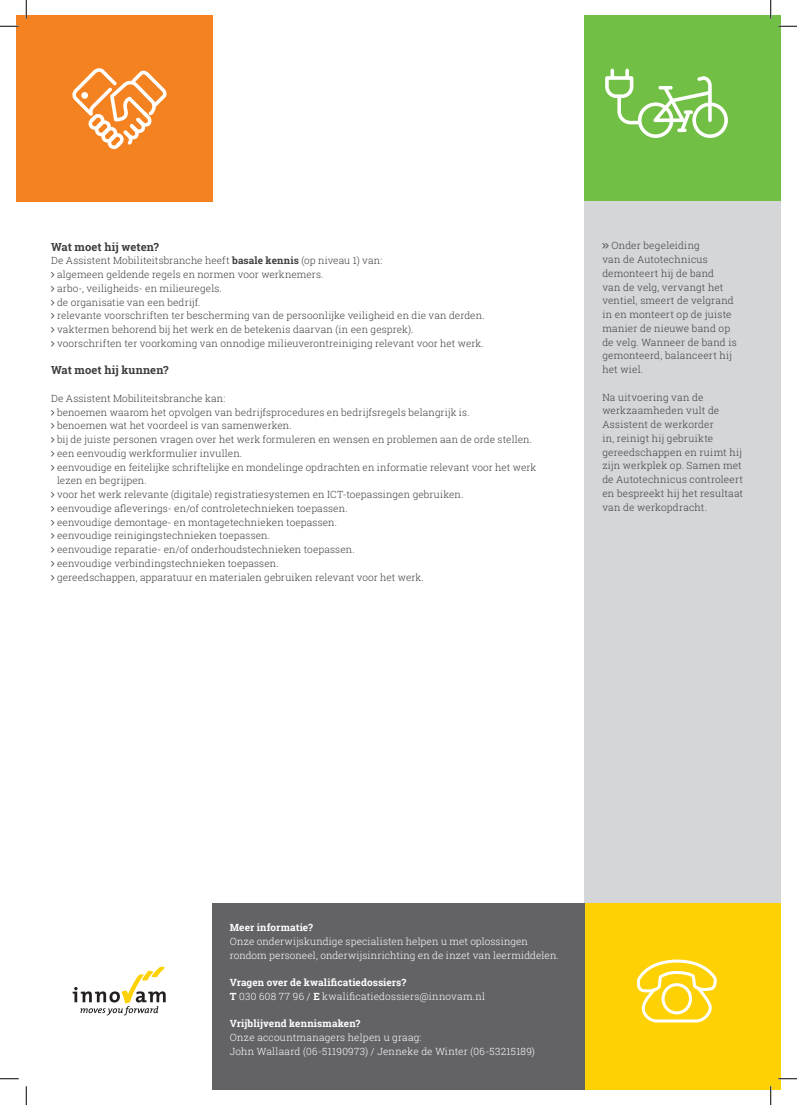
<style>
.page{position:relative;width:797px;height:1105px;background:#fff}
.page>*{position:absolute;margin:0;border:0;box-sizing:border-box;transform-origin:0 0}
.t1{font:700 11.25px "Roboto Slab";letter-spacing:.005em;color:#3e3e3f}
.t2{font:300 10px/13.8px "Roboto Slab";letter-spacing:.01em;color:#3e3e3f}
.t3{font:300 10px/13.8px "Roboto Slab";letter-spacing:.015em;color:#fff}
.t4{font:700 10px "Roboto Slab";letter-spacing:.01em;color:#fff}
.s1{font-weight:700}
</style>
<div class="page">
<div style="left:584px;top:16px;width:197px;height:186px;background:#71bf44"></div>
<svg style="left:625px;top:69px;width:4px;height:11px"></svg>
<svg style="left:610px;top:69px;width:4px;height:11px"></svg>
<svg style="left:605px;top:76px;width:123px;height:62px"></svg>
<div style="left:584px;top:903px;width:197px;height:186px;background:#fed105"></div>
<svg style="left:636px;top:959px;width:81px;height:63px"></svg>
<div style="left:16px;top:16px;width:196px;height:186px;background:#f58220"></div>
<svg style="left:72px;top:68px;width:95px;height:81px"></svg>
<div style="left:584px;top:202px;width:197px;height:701px;background:#d5d6d8"></div>
<svg style="left:73px;top:967px;width:93px;height:48px"></svg>
<div style="left:212px;top:903px;width:372px;height:186px;background:#636366"></div>
<svg style="left:0;top:25px;width:19px;height:2px"></svg>
<svg style="left:778px;top:25px;width:19px;height:2px"></svg>
<svg style="left:0;top:1078px;width:19px;height:1px"></svg>
<svg style="left:778px;top:1078px;width:19px;height:1px"></svg>
<svg style="left:25px;top:0;width:2px;height:19px"></svg>
<svg style="left:25px;top:1086px;width:2px;height:19px"></svg>
<svg style="left:770px;top:0;width:1px;height:19px"></svg>
<svg style="left:770px;top:1086px;width:1px;height:19px"></svg>
<p class="t1" style="left:51px;top:239px;width:109px">Wat moet hij weten?</p>
<p class="t2" style="left:57px;top:254px;width:429px;text-indent:-6px">De Assistent Mobiliteitsbranche heeft <span class="s1">basale kennis</span> (op niveau 1) van:<br>algemeen geldende regels en normen voor werknemers.<br>arbo-, veiligheids- en milieuregels.<br>de organisatie van een bedrijf.<br>relevante voorschriften ter bescherming van de persoonlijke veiligheid en die van derden. vaktermen behorend bij het werk en de betekenis daarvan (in een gesprek).<br>voorschriften ter voorkoming van onnodige milieuverontreiniging relevant voor het werk.</p>
<p class="t1" style="left:51px;top:363px;width:119px">Wat moet hij kunnen?</p>
<p class="t2" style="left:57px;top:391px;width:481px;text-indent:-6px">De Assistent Mobiliteitsbranche kan:<br>benoemen waarom het opvolgen van bedrijfsprocedures en bedrijfsregels belangrijk is.<br>benoemen wat het voordeel is van samenwerken.<br>bij de juiste personen vragen over het werk formuleren en wensen en problemen aan de orde stellen. een eenvoudig werkformulier invullen.<br>eenvoudige en feitelijke schriftelijke en mondelinge opdrachten en informatie relevant voor het werk lezen en begrijpen.<br>voor het werk relevante (digitale) registratiesystemen en ICT-toepassingen gebruiken.<br>eenvoudige afleverings- en/of controletechnieken toepassen.<br>eenvoudige demontage- en montagetechnieken toepassen.<br>eenvoudige reinigingstechnieken toepassen.<br>eenvoudige reparatie- en/of onderhoudstechnieken toepassen.<br>eenvoudige verbindingstechnieken toepassen.<br>gereedschappen, apparatuur en materialen gebruiken relevant voor het werk.</p>
<p class="t2" style="left:602px;top:239px;width:136px;text-indent:9px">Onder begeleiding<br>van de Autotechnicus demonteert hij de band<br>van de velg, vervangt het ventiel, smeert de velgrand in en monteert op de juiste manier de nieuwe band op de velg. Wanneer de band is gemonteerd, balanceert hij het wiel.</p>
<p class="t2" style="left:602px;top:390px;width:142px">Na uitvoering van de werkzaamheden vult de<br>Assistent de werkorder<br>in, reinigt hij gebruikte gereedschappen en ruimt hij zijn werkplek op. Samen met de Autotechnicus controleert en bespreekt hij het resultaat van de werkopdracht.</p>
<p class="t4" style="left:230px;top:920px;width:85px">Meer informatie?</p>
<p class="t3" style="left:230px;top:934px;width:330px">Onze onderwijskundige specialisten helpen u met oplossingen rondom personeel, onderwijsinrichting en de inzet van leermiddelen.</p>
<p class="t3" style="left:230px;top:975px;width:257px"><span class="s1">Vragen over de kwalificatiedossiers?<br>T</span> 030 608 77 96 / <span class="s1">E</span> kwalificatiedossiers@innovam.nl</p>
<p class="t4" style="left:230px;top:1017px;width:132px">Vrijblijvend kennismaken?</p>
<p class="t3" style="left:230px;top:1030px;width:307px">Onze accountmanagers helpen u graag:<br>John Wallaard (06-51190973) / Jenneke de Winter (06-53215189)</p>
</div>
